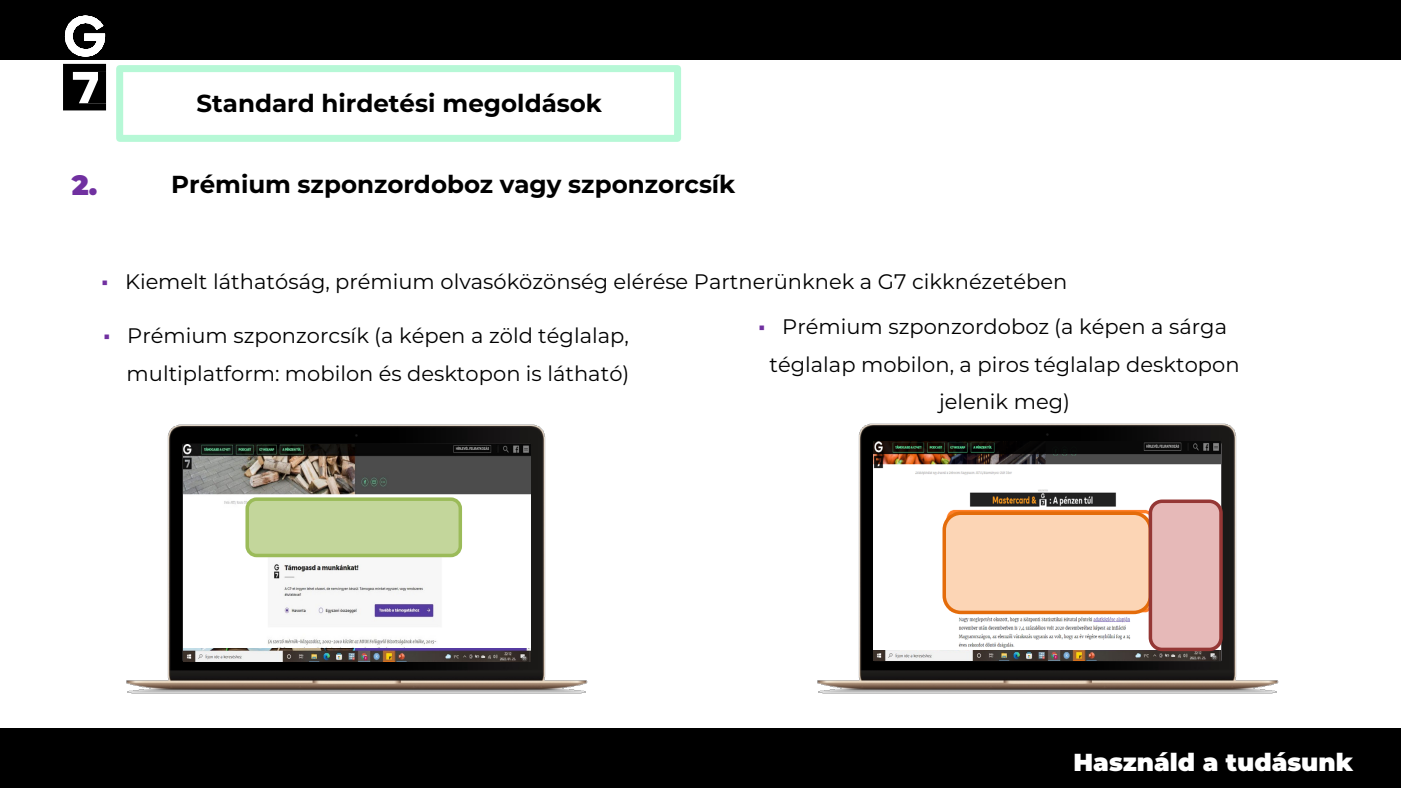
<style>
.page{position:relative;width:1401px;height:788px;background:#fff}
.page>*{position:absolute;margin:0;border:0;box-sizing:border-box;transform-origin:0 0}
.t1{font:900 28px "Montserrat";color:#7030a0}
.t2{font:700 24.5px "Montserrat";color:#000}
.t3{font:900 24.5px "Montserrat";color:#fff}
.t4{font:21px/37.8px "Montserrat";color:#000;text-align:right}
.s1{font-family:"Calibri";font-size:19.25px;color:#7030a0}
</style>
<div class="page">
<div style="left:0;top:728px;width:1400px;height:60px;background:#000"></div>
<div style="left:0;top:0;width:1400px;height:59px;background:#000"></div>
<svg style="left:63px;top:64px;width:43px;height:46px"></svg>
<svg style="left:65px;top:16px;width:40px;height:41px"></svg>
<img style="left:126px;top:424px;width:462px;height:270px">
<img style="left:183px;top:647px;width:347px;height:14px">
<img style="left:183px;top:444px;width:347px;height:203px">
<div style="left:245px;top:497px;width:217px;height:60px;background:#c3d69b;border:4px solid #9bbb59;border-radius:9px"></div>
<img style="left:817px;top:423px;width:462px;height:271px">
<img style="left:873px;top:649px;width:347px;height:11px">
<img style="left:873px;top:442px;width:347px;height:207px">
<div style="left:942px;top:511px;width:209px;height:103px;background:#fcd5b5;border:4px solid #e46c0a;border-radius:17px"></div>
<div style="left:1148px;top:499px;width:74px;height:152px;background:#e6b9b8;border:4px solid #953735;border-radius:12px"></div>
<div style="left:116px;top:65px;width:565px;height:77px;border:7px solid #b6f8d6"></div>
<p class="t2" style="left:196px;top:85px;width:407px">Standard hirdetési megoldások</p>
<p class="t1" style="left:72px;top:163px;width:27px">2.</p>
<p class="t2" style="left:171px;top:166px;width:566px">Prémium szponzordoboz vagy szponzorcsík</p>
<p class="t4" style="left:101px;top:261px;width:967px"><span class="s1">▪</span> Kiemelt láthatóság, prémium olvasóközönség elérése Partnerünknek a G7 cikknézetében</p>
<p class="t4" style="left:103px;top:316px;width:527px"><span class="s1">▪</span> Prémium szponzorcsík (a képen a zöld téglalap, multiplatform: mobilon és desktopon is látható)</p>
<p class="t4" style="left:758px;top:306px;width:482px;text-align:center"><span class="s1">▪</span> Prémium szponzordoboz (a képen a sárga téglalap mobilon, a piros téglalap desktopon jelenik meg)</p>
<p class="t3" style="left:1073px;top:743px;width:281px">Használd a tudásunk</p>
</div>
